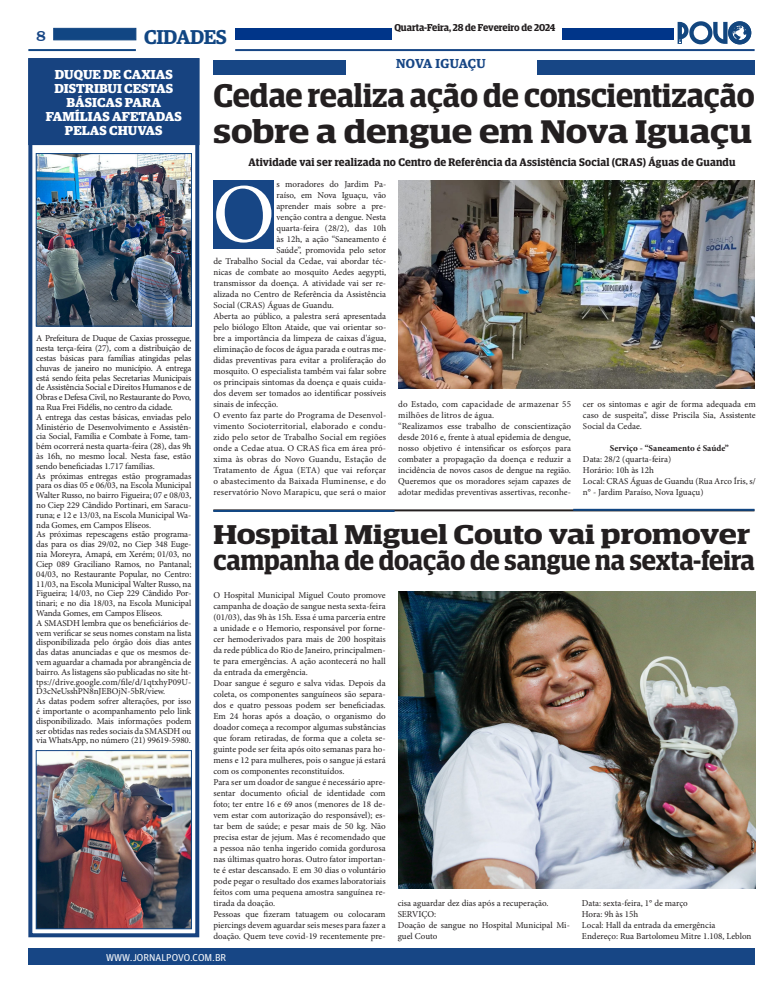
<style>
.page{position:relative;width:783px;height:993px;background:#fff}
.page>*{position:absolute;margin:0;border:0;box-sizing:border-box;transform-origin:0 0}
.t1{font:83.8px "Minion Pro";color:#fff}
.t2{font:600 32.7px/35.6px "Guardian Egyptian Display";color:#231f20}
.t3{font:600 27.2px/26px "Guardian Egyptian Display";letter-spacing:-.005em;color:#231f20;scale:1.27 1}
.t4{font:600 20px "Guardian Egyptian";letter-spacing:-.02em;color:#114683}
.t5{font:16px "Clarendon BT";color:#174685}
.t6{font:700 13px/14px "Guardian Egyptian";color:#fff;text-align:center}
.t7{font:600 13px "Guardian Egyptian";letter-spacing:.015em;color:#174685}
.t8{font:600 11px "Guardian Egyptian Display";letter-spacing:.02em;color:#231f20}
.t9{font:600 10px "Guardian Egyptian Display";letter-spacing:-.005em;color:#231f20}
.t10{font:10px "Guardian Agate Sans G1 D Regular";color:#fff}
.t11{font:9px/11px "Minion Pro";letter-spacing:-.005em;color:#231f20}
.t12{font:9px "Minion Pro";letter-spacing:.02em;color:#231f20}
.t13{font:9px "Minion Pro";letter-spacing:.015em;color:#231f20}
.t14{font:700 9px "Minion Pro";letter-spacing:.005em;color:#231f20}
</style>
<div class="page">
<div style="left:28px;top:947px;width:726px;height:17px;background:#174685"></div>
<svg style="left:677px;top:21px;width:74px;height:23px"></svg>
<div style="left:53px;top:28px;width:83px;height:12px;background:#114683;border:1px solid #114683"></div>
<hr style="left:28px;top:49px;width:108px;height:2px;background:#114683">
<div style="left:235px;top:28px;width:156px;height:12px;background:#003589"></div>
<hr style="left:235px;top:49px;width:519px;height:2px;background:#174685">
<div style="left:562px;top:28px;width:112px;height:12px;background:#003589"></div>
<div style="left:28px;top:58px;width:171px;height:878px;border:4px solid #174380"></div>
<div style="left:28px;top:58px;width:171px;height:87px;background:#174380"></div>
<img style="left:38px;top:155px;width:151px;height:169px">
<div style="left:36px;top:153px;width:155px;height:173px;border:1px solid #114683"></div>
<img style="left:38px;top:752px;width:151px;height:174px">
<div style="left:36px;top:750px;width:155px;height:178px;border:1px solid #114683"></div>
<div style="left:537px;top:60px;width:217px;height:14px;background:#174685"></div>
<div style="left:213px;top:60px;width:133px;height:14px;background:#174685"></div>
<img style="left:398px;top:180px;width:356px;height:208px">
<img style="left:399px;top:591px;width:355px;height:297px">
<hr style="left:213px;top:509px;width:541px;height:2px;background:#231f20">
<hr style="left:213px;top:510px;width:181px;height:2px;background:#114683">
<hr style="left:573px;top:508px;width:181px;height:2px;background:#114683">
<div style="left:213px;top:180px;width:61px;height:69px;background:#174685"></div>
<h3 class="t5" style="left:36px;top:25px;width:11px">8</h3>
<h3 class="t4" style="left:144px;top:22px;width:84px">CIDADES</h3>
<p class="t9" style="left:394px;top:22px;width:162px">Quarta-Feira, 28 de Fevereiro de 2024</p>
<h3 class="t6" style="left:46px;top:66px;width:138px">DUQUE DE CAXIAS<br>DISTRIBUI CESTAS<br>BÁSICAS PARA<br>FAMÍLIAS AFETADAS<br>PELAS CHUVAS</h3>
<p class="t11" style="left:36px;top:333px;width:157px;line-height:9.8px">A Prefeitura de Duque de Caxias prossegue, nesta terça-feira (27), com a distribuição de cestas básicas para famílias atingidas pelas chuvas de janeiro no município. A entrega está sendo feita pelas Secretarias Municipais de Assistência Social e Direitos Humanos e de Obras e Defesa Civil, no Restaurante do Povo, na Rua Frei Fidélis, no centro da cidade.<br>A entrega das cestas básicas, enviadas pelo Ministério de Desenvolvimento e Assistên&shy;cia Social, Família e Combate à Fome, tam&shy;bém ocorrerá nesta quarta-feira (28), das 9h às 16h, no mesmo local. Nesta fase, estão sendo beneficiadas 1.717 famílias.<br>As próximas entregas estão programadas para os dias 05 e 06/03, na Escola Municipal Walter Russo, no bairro Figueira; 07 e 08/03, no Ciep 229 Cândido Portinari, em Saracu&shy;runa; e 12 e 13/03, na Escola Municipal Wa&shy;nda Gomes, em Campos Elíseos.<br>As próximas repescagens estão programa&shy;das para os dias 29/02, no Ciep 348 Euge&shy;nia Moreyra, Amapá, em Xerém; 01/03, no Ciep 089 Graciliano Ramos, no Pantanal; 04/03, no Restaurante Popular, no Centro:<br>11/03, na Escola Municipal Walter Russo, na Figueira; 14/03, no Ciep 229 Cândido Por&shy;tinari; e no dia 18/03, na Escola Municipal Wanda Gomes, em Campos Elíseos.<br>A SMASDH lembra que os beneficiários de&shy;vem verificar se seus nomes constam na lista disponibilizada pelo órgão dois dias antes das datas anunciadas e que os mesmos de&shy;vem aguardar a chamada por abrangência de bairro. As listagens são publicadas no site ht&shy;tps://drive.google.com/file/d/1qtxhyP09U-D3cNeUsshPN8nJEBOjN-5bR/view.<br>As datas podem sofrer alterações, por isso é importante o acompanhamento pelo link disponibilizado. Mais informações podem ser obtidas nas redes sociais da SMASDH ou via WhatsApp, no número (21) 99619-5980.</p>
<h3 class="t7" style="left:396px;top:54px;width:91px">NOVA IGUAÇU</h3>
<h2 class="t2" style="left:213px;top:78px;width:542px">Cedae realiza ação de conscientização sobre a dengue em Nova Iguaçu</h2>
<p class="t8" style="left:248px;top:156px;width:488px">Atividade vai ser realizada no Centro de Referência da Assistência Social (CRAS) Águas de Guandu</p>
<p class="t11" style="left:276px;top:179px;width:111px">s moradores do Jardim Pa-</p>
<p class="t11" style="left:276px;top:190px;width:111px">raíso, em Nova Iguaçu, vão</p>
<p class="t11" style="left:276px;top:201px;width:111px">aprender mais sobre a pre-</p>
<p class="t11" style="left:276px;top:212px;width:111px">venção contra a dengue. Nesta</p>
<p class="t11" style="left:276px;top:223px;width:111px">quarta-feira (28/2), das 10h</p>
<p class="t11" style="left:276px;top:234px;width:111px">às 12h, a ação “Saneamento é</p>
<p class="t11" style="left:276px;top:245px;width:111px">Saúde”, promovida pelo setor</p>
<p class="t11" style="left:213px;top:256px;width:174px">de Trabalho Social da Cedae, vai abordar téc-</p>
<p class="t11" style="left:213px;top:267px;width:174px">nicas de combate ao mosquito Aedes aegypti,</p>
<p class="t11" style="left:213px;top:278px;width:174px">transmissor da doença. A atividade vai ser re-</p>
<p class="t11" style="left:213px;top:289px;width:174px">alizada no Centro de Referência da Assistência</p>
<p class="t11" style="left:213px;top:300px;width:122px">Social (CRAS) Águas de Guandu.</p>
<p class="t11" style="left:213px;top:311px;width:174px">Aberta ao público, a palestra será apresentada</p>
<p class="t11" style="left:213px;top:322px;width:174px">pelo biólogo Elton Ataide, que vai orientar so-</p>
<p class="t11" style="left:213px;top:333px;width:174px">bre a importância da limpeza de caixas d'água,</p>
<p class="t11" style="left:213px;top:344px;width:174px">eliminação de focos de água parada e outras me-</p>
<p class="t11" style="left:213px;top:355px;width:174px">didas preventivas para evitar a proliferação do</p>
<p class="t11" style="left:213px;top:366px;width:174px">mosquito. O especialista também vai falar sobre</p>
<p class="t11" style="left:213px;top:377px;width:174px">os principais sintomas da doença e quais cuida-</p>
<p class="t11" style="left:213px;top:388px;width:174px">dos devem ser tomados ao identificar possíveis</p>
<p class="t11" style="left:213px;top:399px;width:66px">sinais de infecção.</p>
<p class="t12" style="left:213px;top:409px;width:174px">O evento faz parte do Programa de Desenvol-</p>
<p class="t12" style="left:213px;top:420px;width:174px">vimento Socioterritorial, elaborado e condu-</p>
<p class="t12" style="left:213px;top:431px;width:174px">zido pelo setor de Trabalho Social em regiões</p>
<p class="t12" style="left:213px;top:442px;width:174px">onde a Cedae atua. O CRAS fica em área pró-</p>
<p class="t13" style="left:213px;top:453px;width:174px">xima às obras do Novo Guandu, Estação de</p>
<p class="t13" style="left:213px;top:464px;width:174px">Tratamento de Água (ETA) que vai reforçar</p>
<p class="t12" style="left:213px;top:475px;width:174px">o abastecimento da Baixada Fluminense, e do</p>
<p class="t12" style="left:213px;top:486px;width:174px">reservatório Novo Marapicu, que será o maior</p>
<h1 class="t1" style="left:212px;top:158px;width:64px">O</h1>
<p class="t11" style="left:398px;top:399px;width:174px">do Estado, com capacidade de armazenar 55 milhões de litros de água.<br>“Realizamos esse trabalho de conscientização desde 2016 e, frente à atual epidemia de dengue, nosso objetivo é intensificar os esforços para combater a propagação da doença e reduzir a incidência de novos casos de dengue na região.<br>Queremos que os moradores sejam capazes de adotar medidas preventivas assertivas, reconhe-</p>
<p class="t11" style="left:583px;top:399px;width:174px;text-align:justify">cer os sintomas e agir de forma adequada em caso de suspeita”, disse Priscila Sia, Assistente Social da Cedae.</p>
<p class="t14" style="left:609px;top:442px;width:121px">Serviço - “Saneamento é Saúde”</p>
<p class="t11" style="left:583px;top:454px;width:174px">Data: 28/2 (quarta-feira)<br>Horário: 10h às 12h<br>Local: CRAS Águas de Guandu (Rua Arco Íris, s/ n° - Jardim Paraíso, Nova Iguaçu)</p>
<h3 class="t3" style="left:213px;top:521px;width:427px">Hospital Miguel Couto vai promover campanha de doação de sangue na sexta-feira</h3>
<p class="t11" style="left:213px;top:589px;width:174px">O Hospital Municipal Miguel Couto promove campanha de doação de sangue nesta sexta-feira (01/03), das 9h às 15h. Essa é uma parceria entre a unidade e o Hemorio, responsável por forne&shy;cer hemoderivados para mais de 200 hospitais da rede pública do Rio de Janeiro, principalmen&shy;te para emergências. A ação acontecerá no hall da entrada da emergência.<br>Doar sangue é seguro e salva vidas. Depois da coleta, os componentes sanguíneos são separa&shy;dos e quatro pessoas podem ser beneficiadas.<br>Em 24 horas após a doação, o organismo do doador começa a recompor algumas substâncias que foram retiradas, de forma que a coleta se&shy;guinte pode ser feita após oito semanas para ho&shy;mens e 12 para mulheres, pois o sangue já estará com os componentes reconstituídos.<br>Para ser um doador de sangue é necessário apre&shy;sentar documento oficial de identidade com foto; ter entre 16 e 69 anos (menores de 18 de&shy;vem estar com autorização do responsável); es&shy;tar bem de saúde; e pesar mais de 50 kg. Não precisa estar de jejum. Mas é recomendado que a pessoa não tenha ingerido comida gordurosa nas últimas quatro horas. Outro fator importan&shy;te é estar descansado. E em 30 dias o voluntário pode pegar o resultado dos exames laboratoriais feitos com uma pequena amostra sanguínea re&shy;tirada da doação.<br>Pessoas que fizeram tatuagem ou colocaram piercings devem aguardar seis meses para fazer a doação. Quem teve covid-19 recentemente pre-</p>
<p class="t11" style="left:397px;top:897px;width:174px">cisa aguardar dez dias após a recuperação.<br>SERVIÇO:<br>Doação de sangue no Hospital Municipal Mi&shy;guel Couto</p>
<p class="t11" style="left:581px;top:897px;width:171px">Data: sexta-feira, 1° de março<br>Hora: 9h às 15h<br>Local: Hall da entrada da emergência<br>Endereço: Rua Bartolomeu Mitre 1.108, Leblon</p>
<p class="t10" style="left:106px;top:949px;width:122px">WWW.JORNALPOVO.COM.BR</p>
</div>
